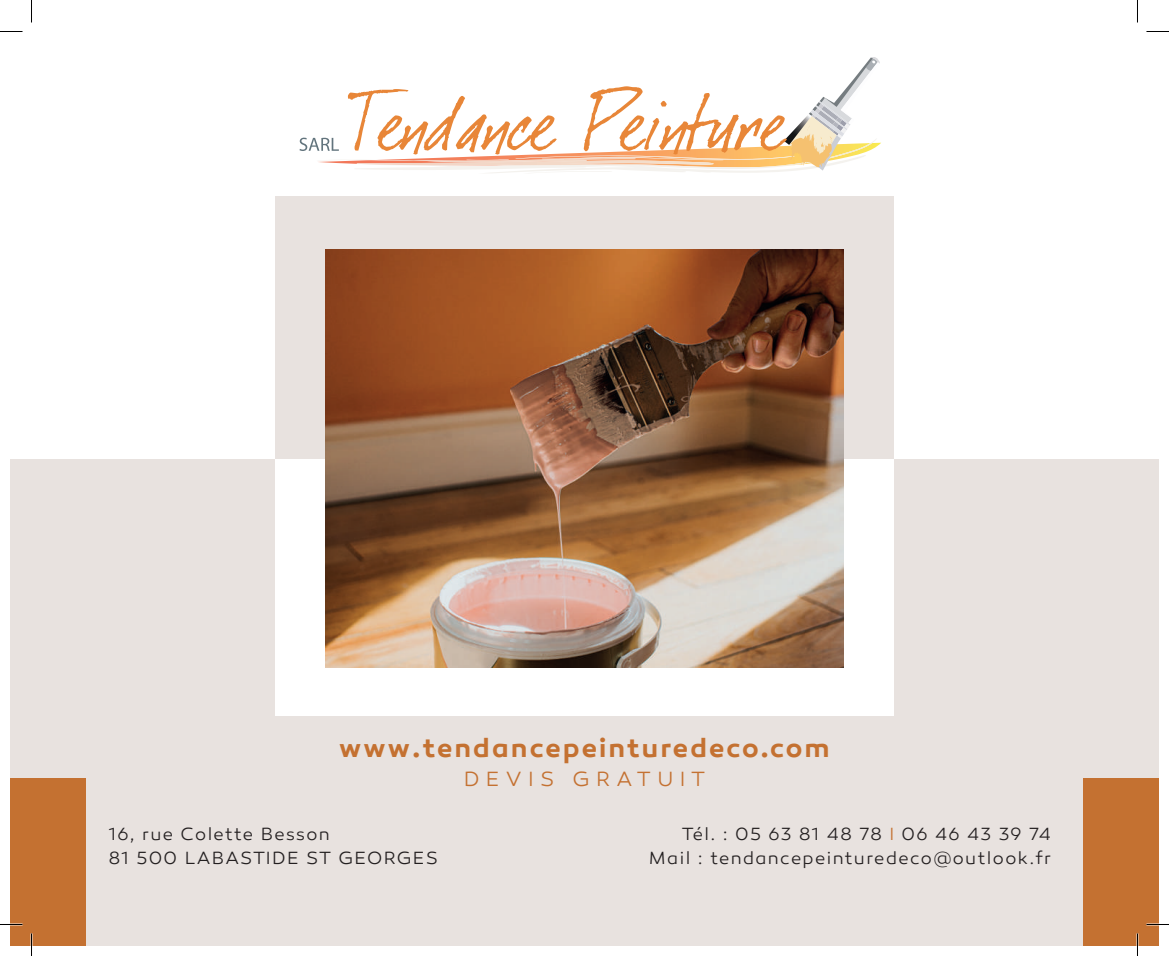
<style>
.page{position:relative;width:1169px;height:956px;background:#fff}
.page>*{position:absolute;margin:0;border:0;box-sizing:border-box;transform-origin:0 0}
.t1{font:600 27px "Canaro";letter-spacing:.075em;color:#c47131}
.t2{font:300 21px "Canaro";letter-spacing:.305em;color:#c47131}
.t3{font:300 18px/24px "Canaro";letter-spacing:.075em;color:#231f20}
.s1{color:#c47131}
</style>
<div class="page">
<div style="left:10px;top:459px;width:1148px;height:487px;background:#e8e2df"></div>
<div style="left:275px;top:197px;width:618px;height:519px;background:#fff"></div>
<div style="left:275px;top:197px;width:618px;height:262px;background:#e8e2df"></div>
<img style="left:326px;top:250px;width:517px;height:418px">
<svg style="left:299px;top:58px;width:582px;height:115px"></svg>
<div style="left:10px;top:778px;width:76px;height:168px;background:#c47131"></div>
<div style="left:1083px;top:778px;width:75px;height:168px;background:#c47131"></div>
<hr style="left:0;top:923px;width:22px;height:2px;background:#fff">
<hr style="left:1146px;top:923px;width:23px;height:2px;background:#fff">
<hr style="left:1136px;top:933px;width:2px;height:23px;background:#fff">
<svg style="left:0;top:31px;width:22px;height:1px"></svg>
<svg style="left:1146px;top:31px;width:23px;height:1px"></svg>
<svg style="left:0;top:924px;width:22px;height:1px"></svg>
<svg style="left:1146px;top:924px;width:23px;height:1px"></svg>
<svg style="left:31px;top:0;width:1px;height:22px"></svg>
<svg style="left:31px;top:933px;width:1px;height:23px"></svg>
<svg style="left:1137px;top:0;width:1px;height:22px"></svg>
<svg style="left:1137px;top:933px;width:1px;height:23px"></svg>
<h1 class="t1" style="left:339px;top:731px;width:492px">www.tendancepeinturedeco.com</h1>
<p class="t2" style="left:463px;top:767px;width:243px">DEVIS GRATUIT</p>
<p class="t3" style="left:109px;top:823px;width:331px">16, rue Colette Besson<br>81 500 LABASTIDE ST GEORGES</p>
<p class="t3" style="left:649px;top:823px;width:404px;text-align:right">Tél. : 05 63 81 48 78 <span class="s1">I</span> 06 46 43 39 74<br>Mail : tendancepeinturedeco@outlook.fr</p>
</div>
